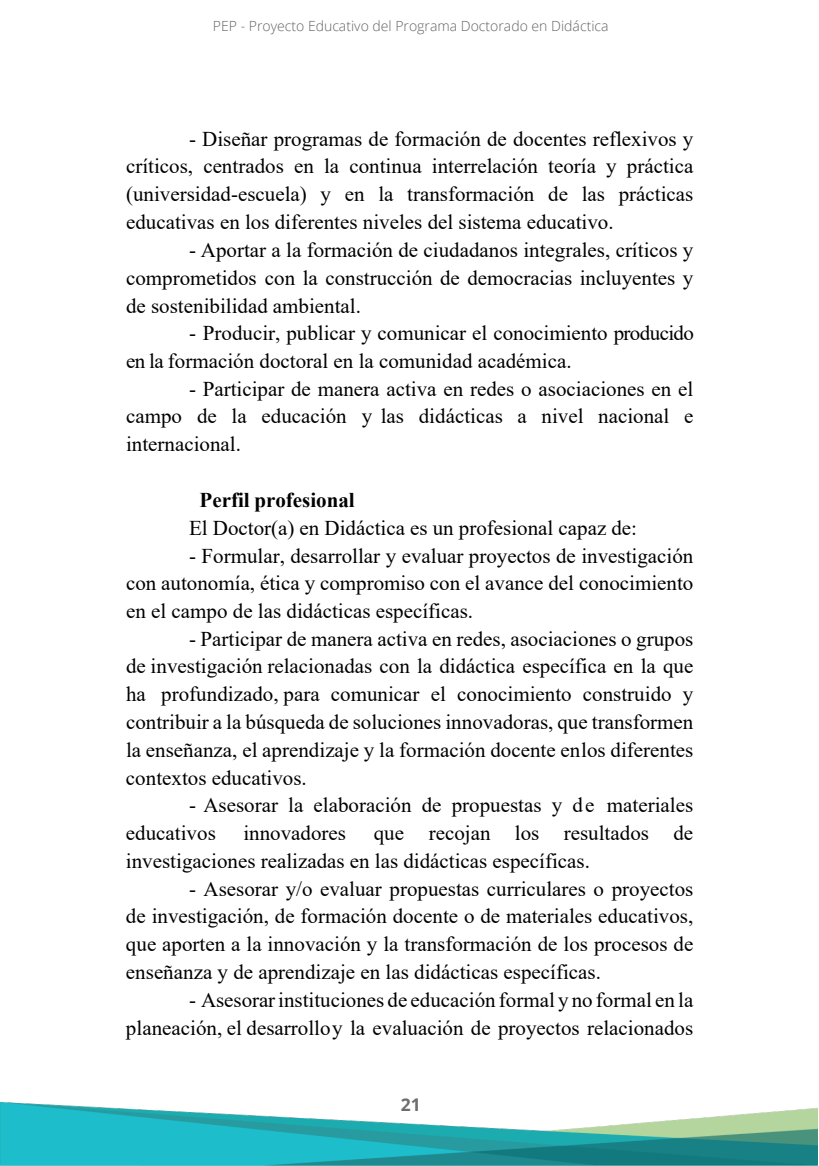
<style>
.page{position:relative;width:819px;height:1166px;background:#fff}
.page>*{position:absolute;margin:0;border:0;box-sizing:border-box;transform-origin:0 0}
.t1{font:21px/27.7px "Times New Roman";color:#000001;text-align:justify}
.t2{font:700 21px "Times New Roman";color:#000001}
.t3{font:700 17.5px "Open Sans";color:#6c6d70}
.t4{font:300 14px "Open Sans";color:#636366}
</style>
<div class="page">
<img style="left:0;top:1103px;width:817px;height:63px">
<p class="t4" style="left:213px;top:16px;width:397px">PEP - Proyecto Educativo del Programa Doctorado en Didáctica</p>
<p class="t1" style="left:126px;top:124px;width:569px;text-indent:63px">- Diseñar programas de formación de docentes reflexivos y críticos, centrados en la continua interrelación teoría y práctica (universidad-escuela) y en la transformación de las prácticas educativas en los diferentes niveles del sistema educativo.</p>
<p class="t1" style="left:126px;top:235px;width:569px;text-indent:63px">- Aportar a la formación de ciudadanos integrales, críticos y comprometidos con la construcción de democracias incluyentes y de sostenibilidad ambiental.</p>
<p class="t1" style="left:126px;top:319px;width:569px;text-indent:63px">- Producir, publicar y comunicar el conocimiento producido en la formación doctoral en la comunidad académica.</p>
<p class="t1" style="left:126px;top:374px;width:569px;text-indent:63px">- Participar de manera activa en redes o asociaciones en el campo de la educación y las didácticas a nivel nacional e internacional.</p>
<p class="t2" style="left:199px;top:485px;width:157px">Perfil profesional</p>
<p class="t1" style="left:189px;top:513px;width:449px">El Doctor(a) en Didáctica es un profesional capaz de:</p>
<p class="t1" style="left:126px;top:541px;width:569px;text-indent:63px">- Formular, desarrollar y evaluar proyectos de investigación con autonomía, ética y compromiso con el avance del conocimiento en el campo de las didácticas específicas.</p>
<p class="t1" style="left:126px;top:624px;width:569px;text-indent:63px">- Participar de manera activa en redes, asociaciones o grupos de investigación relacionadas con la didáctica específica en la que ha profundizado, para comunicar el conocimiento construido y contribuir a la búsqueda de soluciones innovadoras, que transformen la enseñanza, el aprendizaje y la formación docente enlos diferentes contextos educativos.</p>
<p class="t1" style="left:126px;top:791px;width:569px;text-indent:63px">- Asesorar la elaboración de propuestas y de materiales educativos</p>
<p class="t1" style="left:126px;top:818px;width:568px;text-indent:248px">que recojan los resultados de investigaciones realizadas en las didácticas específicas.</p>
<p class="t1" style="left:126px;top:874px;width:569px;text-indent:63px">- Asesorar y/o evaluar propuestas curriculares o proyectos de investigación, de formación docente o de materiales educativos, que aporten a la innovación y la transformación de los procesos de enseñanza y de aprendizaje en las didácticas específicas.</p>
<p class="t1" style="left:126px;top:985px;width:568px;text-align:right">- Asesorarinstituciones de educación formal y no formal en la planeación, el desarrolloy la evaluación de proyectos relacionados</p>
<p class="t1" style="left:243px;top:818px;width:104px">innovadores</p>
<p class="t3" style="left:401px;top:1092px;width:21px">21</p>
</div>
